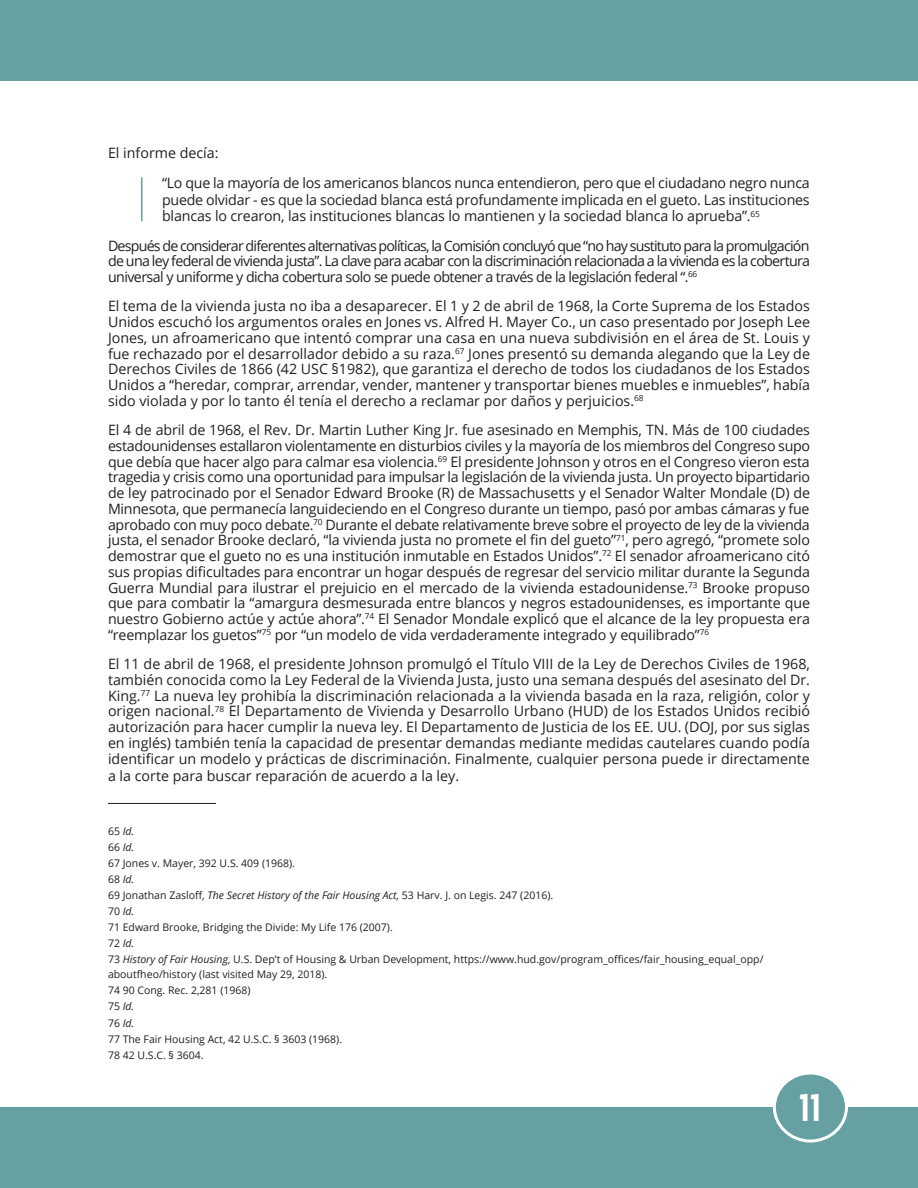
<style>
.page{position:relative;width:918px;height:1188px;background:#fff}
.page>*{position:absolute;margin:0;border:0;box-sizing:border-box;transform-origin:0 0}
.v1-PAGE_NUMBER{font:33.9px "Norwester";color:#fff}
.v1_BODY{font:14.25px/15.8px "Open Sans";color:#231f20;text-align:justify}
.v1_QUOTATIONS__INDEN{font:14.25px/16.5px "Open Sans";letter-spacing:-.01em;color:#231f20;text-align:justify}
.v1_FOOTNOTES{font:10.5px/15px "Open Sans";color:#231f20}
.v1_FOOTNOTES-2{font:italic 10.5px "Open Sans";color:#231f20}
.s1{font-style:normal}
.s2{font-style:italic}
</style>
<div class="page">
<div style="left:0;top:1107px;width:918px;height:81px;background:#67a0a2"></div>
<div style="left:774px;top:1073px;width:73px;height:68px;background:#67a0a2;border-radius:50%"></div>
<div style="left:773px;top:1072px;width:75px;height:71px;border:3px solid #fff;border-radius:50%"></div>
<div style="left:0;top:0;width:918px;height:81px;background:#67a0a2"></div>
<hr style="left:141px;top:177px;width:1px;height:44px;background:#67a0a2">
<hr style="left:108px;top:803px;width:108px;height:1px;background:#231f20">
<p class="v1_BODY" style="left:108px;top:145px;width:112px">El informe decía:</p>
<p class="v1_QUOTATIONS__INDEN" style="left:162px;top:175px;width:649px">“Lo que la mayoría de los americanos blancos nunca entendieron, pero que el ciudadano negro nunca puede olvidar - es que la sociedad blanca está profundamente implicada en el gueto. Las instituciones blancas lo crearon, las instituciones blancas lo mantienen y la sociedad blanca lo aprueba”.<sup>65</sup></p>
<p class="v1_BODY" style="left:108px;top:237px;width:704px">Después de considerar diferentes alternativas políticas, la Comisión concluyó que “no hay sustituto para la promulgación de una ley federal de vivienda justa”. La clave para acabar con la discriminación relacionada a la vivienda es la cobertura universal y uniforme y dicha cobertura solo se puede obtener a través de la legislación federal “.<sup>66</sup></p>
<p class="v1_BODY" style="left:108px;top:298px;width:704px">El tema de la vivienda justa no iba a desaparecer. El 1 y 2 de abril de 1968, la Corte Suprema de los Estados Unidos escuchó los argumentos orales en Jones vs. Alfred H. Mayer Co., un caso presentado por Joseph Lee Jones, un afroamericano que intentó comprar una casa en una nueva subdivisión en el área de St. Louis y fue rechazado por el desarrollador debido a su raza.<sup>67</sup> Jones presentó su demanda alegando que la Ley de Derechos Civiles de 1866 (42 USC §1982), que garantiza el derecho de todos los ciudadanos de los Estados Unidos a “heredar, comprar, arrendar, vender, mantener y transportar bienes muebles e inmuebles”, había sido violada y por lo tanto él tenía el derecho a reclamar por daños y perjuicios.<sup>68</sup></p>
<p class="v1_BODY" style="left:108px;top:422px;width:704px">El 4 de abril de 1968, el Rev. Dr. Martin Luther King Jr. fue asesinado en Memphis, TN. Más de 100 ciudades estadounidenses estallaron violentamente en disturbios civiles y la mayoría de los miembros del Congreso supo que debía que hacer algo para calmar esa violencia.<sup>69</sup> El presidente Johnson y otros en el Congreso vieron esta tragedia y crisis como una oportunidad para impulsar la legislación de la vivienda justa. Un proyecto bipartidario de ley patrocinado por el Senador Edward Brooke (R) de Massachusetts y el Senador Walter Mondale (D) de Minnesota, que permanecía languideciendo en el Congreso durante un tiempo, pasó por ambas cámaras y fue aprobado con muy poco debate.<sup>70</sup> Durante el debate relativamente breve sobre el proyecto de ley de la vivienda justa, el senador Brooke declaró, “la vivienda justa no promete el fin del gueto”<sup>71</sup>, pero agregó, “promete solo demostrar que el gueto no es una institución inmutable en Estados Unidos”.<sup>72</sup> El senador afroamericano citó sus propias dificultades para encontrar un hogar después de regresar del servicio militar durante la Segunda Guerra Mundial para ilustrar el prejuicio en el mercado de la vivienda estadounidense.<sup>73</sup> Brooke propuso que para combatir la “amargura desmesurada entre blancos y negros estadounidenses, es importante que nuestro Gobierno actúe y actúe ahora”.<sup>74</sup> El Senador Mondale explicó que el alcance de la ley propuesta era “reemplazar los guetos”<sup>75</sup> por “un modelo de vida verdaderamente integrado y equilibrado”<sup>76</sup></p>
<p class="v1_BODY" style="left:108px;top:656px;width:704px">El 11 de abril de 1968, el presidente Johnson promulgó el Título VIII de la Ley de Derechos Civiles de 1968, también conocida como la Ley Federal de la Vivienda Justa, justo una semana después del asesinato del Dr.<br>King.<sup>77</sup> La nueva ley prohibía la discriminación relacionada a la vivienda basada en la raza, religión, color y origen nacional.<sup>78</sup> El Departamento de Vivienda y Desarrollo Urbano (HUD) de los Estados Unidos recibió autorización para hacer cumplir la nueva ley. El Departamento de Justicia de los EE. UU. (DOJ, por sus siglas en inglés) también tenía la capacidad de presentar demandas mediante medidas cautelares cuando podía identificar un modelo y prácticas de discriminación. Finalmente, cualquier persona puede ir directamente</p>
<p class="v1_BODY" style="left:108px;top:767px;width:353px">a la corte para buscar reparación de acuerdo a la ley.</p>
<p class="v1_FOOTNOTES-2" style="left:108px;top:824px;width:28px"><span class="s1">65</span> Id.</p>
<p class="v1_FOOTNOTES-2" style="left:108px;top:840px;width:28px"><span class="s1">66</span> Id.</p>
<p class="v1_FOOTNOTES" style="left:108px;top:855px;width:189px">67 Jones v. Mayer, 392 U.S. 409 (1968).</p>
<p class="v1_FOOTNOTES-2" style="left:108px;top:872px;width:28px"><span class="s1">68</span> Id.</p>
<p class="v1_FOOTNOTES" style="left:108px;top:887px;width:447px">69 Jonathan Zasloff, <span class="s2">The Secret History of the Fair Housing Act,</span> 53 Harv. J. on Legis. 247 (2016).</p>
<p class="v1_FOOTNOTES-2" style="left:108px;top:904px;width:28px"><span class="s1">70</span> Id.</p>
<p class="v1_FOOTNOTES" style="left:108px;top:920px;width:286px">71 Edward Brooke, Bridging the Divide: My Life 176 (2007).</p>
<p class="v1_FOOTNOTES-2" style="left:108px;top:936px;width:28px"><span class="s1">72</span> Id.</p>
<p class="v1_FOOTNOTES" style="left:108px;top:952px;width:657px">73 <span class="s2">History of Fair Housing</span>, U.S. Dep’t of Housing &amp; Urban Development, https://www.hud.gov/program_offices/fair_housing_equal_opp/ aboutfheo/history (last visited May 29, 2018).</p>
<p class="v1_FOOTNOTES" style="left:108px;top:983px;width:144px">74 90 Cong. Rec. 2,281 (1968)</p>
<p class="v1_FOOTNOTES-2" style="left:108px;top:999px;width:28px"><span class="s1">75</span> Id.</p>
<p class="v1_FOOTNOTES-2" style="left:108px;top:1016px;width:28px"><span class="s1">76</span> Id.</p>
<p class="v1_FOOTNOTES" style="left:108px;top:1031px;width:236px">77 The Fair Housing Act, 42 U.S.C. § 3603 (1968).</p>
<p class="v1_FOOTNOTES" style="left:108px;top:1047px;width:97px">78 42 U.S.C. § 3604.</p>
<p class="v1-PAGE_NUMBER" style="left:798px;top:1091px;width:24px">11</p>
</div>
